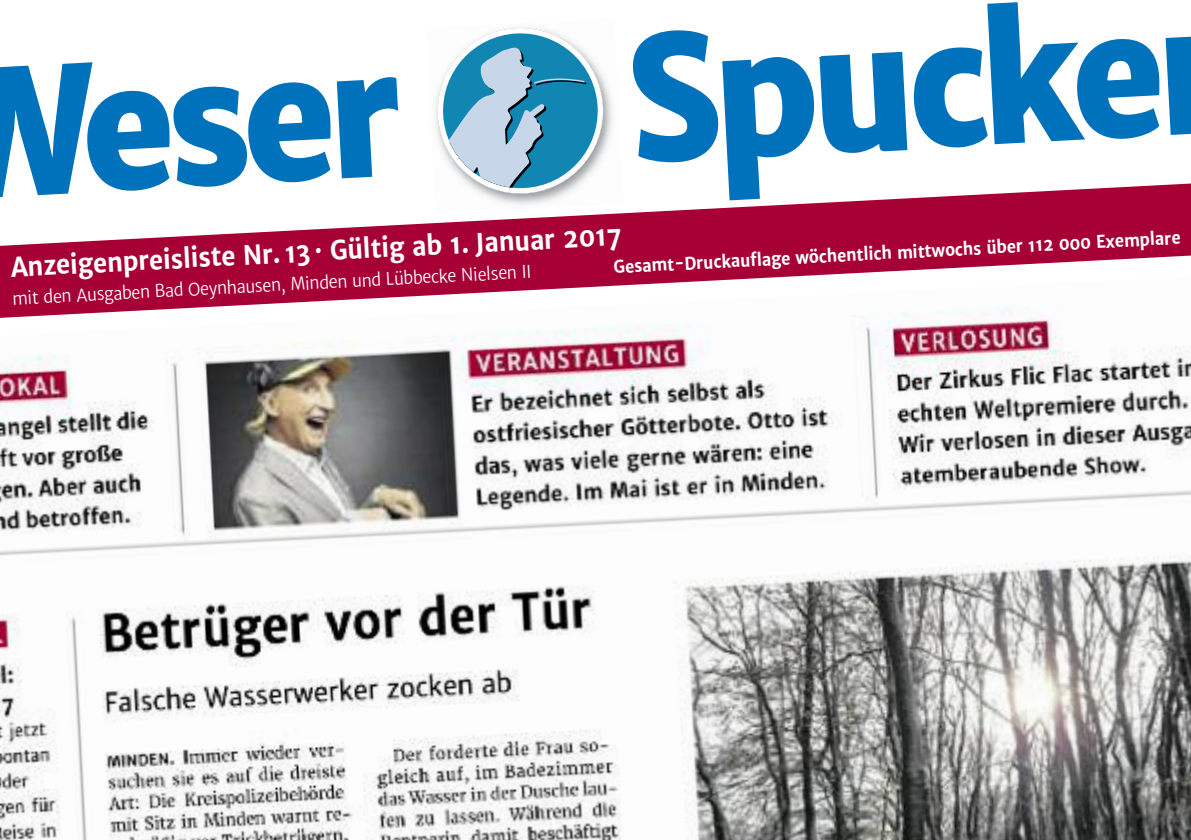
<style>
.page{position:relative;width:1191px;height:840px;background:#fff}
.page>*{position:absolute;margin:0;border:0;box-sizing:border-box;transform-origin:0 0}
.t1{font:700 26px "Merriweather Sans";color:#fff;scale:.92 1}
.t2{font:700 17px "Merriweather Sans";color:#fff;scale:.92 1}
.t3{font:17px "Merriweather Sans";color:#fff;scale:.92 1}
</style>
<div class="page">
<img style="left:0;top:337px;width:1191px;height:502px">
<svg style="left:453px;top:319px;width:607px;height:18px"></svg>
<svg style="left:0;top:62px;width:398px;height:120px"></svg>
<svg style="left:632px;top:2px;width:559px;height:180px"></svg>
<svg style="left:435px;top:27px;width:170px;height:144px"></svg>
<img style="left:455px;top:171px;width:138px;height:11px">
<div style="left:879px;top:163px;width:312px;height:56px;background:#fff"></div>
<svg style="left:0;top:182px;width:1191px;height:137px;fill:#a70034"></svg>
<h1 class="t1" style="left:10px;top:252px;width:667px;rotate:-3deg">Anzeigenpreisliste Nr. 13 · Gültig ab 1. Januar 2017</h1>
<p class="t2" style="left:613px;top:257px;width:618px;rotate:-3deg">Gesamt-Druckauflage wöchentlich mittwochs über 112 000 Exemplare</p>
<p class="t3" style="left:12px;top:289px;width:566px;rotate:-3deg">mit den Ausgaben Bad Oeynhausen, Minden und Lübbecke Nielsen II</p>
</div>
